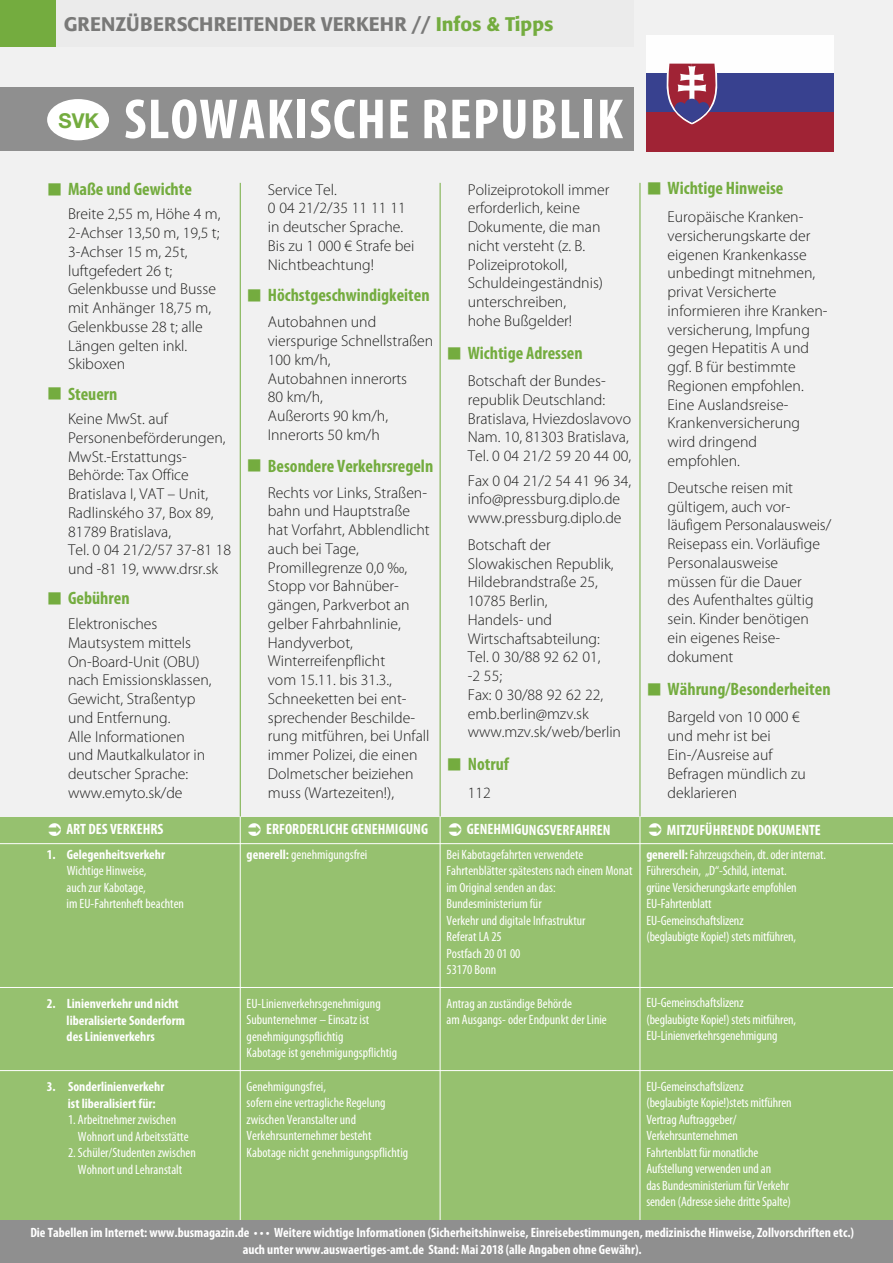
<style>
.page{position:relative;width:893px;height:1263px;background:#fff}
.page>*{position:absolute;margin:0;border:0;box-sizing:border-box;transform-origin:0 0}
.t1{font:700 condensed 57px "Myriad Pro";letter-spacing:.02em;color:#fff}
.t2{font:700 20.4px "Helvetica Neue";color:#74ac3f}
.t3{font:500 19.5px "Formata";color:#797978}
.t4{font:700 condensed 18px "Myriad Pro";color:#74ac3f}
.t5{font:300 15.75px/18.8px "Myriad Pro";color:#1f1f1e}
.t6{font:700 condensed 15px "Myriad Pro";color:#fff}
.t7{font:condensed 13.5px/16.5px "Myriad Pro";color:#fff}
.t8{font:700 condensed 13.5px/16.5px "Myriad Pro";color:#fff}
.s1{color:#74ac3f}
.s2{font-weight:700}
</style>
<div class="page">
<div style="left:0;top:816px;width:893px;height:406px;background:#96c16f"></div>
<hr style="left:240px;top:816px;width:1px;height:425px;background:#fff">
<hr style="left:440px;top:816px;width:1px;height:425px;background:#fff">
<hr style="left:640px;top:816px;width:1px;height:425px;background:#fff">
<div style="left:0;top:0;width:893px;height:816px;background:#f1f1f1"></div>
<hr style="left:240px;top:183px;width:1px;height:633px;background:#74ac3f">
<hr style="left:440px;top:183px;width:1px;height:633px;background:#74ac3f">
<hr style="left:640px;top:183px;width:1px;height:633px;background:#74ac3f">
<div style="left:0;top:1220px;width:893px;height:43px;background:#8f8f8f"></div>
<div style="left:0;top:0;width:634px;height:47px;background:#ebebeb"></div>
<div style="left:0;top:0;width:55px;height:47px;background:#74ac3f"></div>
<div style="left:646px;top:35px;width:187px;height:116px;background:#fefefe"></div>
<div style="left:646px;top:73px;width:187px;height:78px;background:#38418f"></div>
<div style="left:646px;top:113px;width:187px;height:38px;background:#a02335"></div>
<svg style="left:665px;top:63px;width:54px;height:61px"></svg>
<hr style="left:0;top:843px;width:893px;height:1px;background:#fff">
<hr style="left:0;top:987px;width:893px;height:1px;background:#fff">
<hr style="left:0;top:1070px;width:893px;height:1px;background:#fff">
<div style="left:0;top:87px;width:634px;height:64px;background:#8f8f8f"></div>
<div style="left:47px;top:99px;width:62px;height:41px;background:#fff;border-radius:50%"></div>
<p class="t3" style="left:64px;top:16px;width:491px">SGORRETNIZMÜEBNETR/S/CH<span class="s1">XX</span>R<span class="s1">X</span>EITENDER VERKEHR // <span class="s1">Infos &amp; Tipps</span></p>
<p class="t2" style="left:58px;top:108px;width:42px">SVK</p>
<h1 class="t1" style="left:124px;top:99px;width:500px">SLOWAKISCHE REPUBLIK</h1>
<p class="t4" style="left:47px;top:182px;width:147px">■ Maße und Gewichte</p>
<p class="t5" style="left:68px;top:206px;width:154px">Breite 2,55 m, Höhe 4 m,<br>2-Achser 13,50 m, 19,5 t;<br>3-Achser 15 m, 25t, luftgefedert 26 t;<br>Gelenkbusse und Busse mit Anhänger 18,75 m,<br>Gelenkbusse 28 t; alle<br>Längen gelten inkl.<br>Skiboxen</p>
<p class="t4" style="left:47px;top:387px;width:72px">■ Steuern</p>
<p class="t5" style="left:68px;top:411px;width:165px">Keine MwSt. auf<br>Personenbeförderungen,<br>MwSt.-Erstattungs-<br>Behörde: Tax Office<br>Bratislava I, VAT – Unit,<br>Radlinského 37, Box 89,<br>81789 Bratislava,<br>Tel. 0 04 21/2/57 37-81 18 und -81 19, www.drsr.sk</p>
<p class="t4" style="left:47px;top:592px;width:84px">■ Gebühren</p>
<p class="t5" style="left:68px;top:616px;width:145px">Elektronisches<br>Mautsystem mittels<br>On-Board-Unit (OBU) nach Emissionsklassen,<br>Gewicht, Straßentyp und Entfernung.<br>Alle Informationen und Mautkalkulator in deutscher Sprache: www.emyto.sk/de</p>
<p class="t5" style="left:268px;top:181px;width:148px">Service Tel.<br>0 04 21/2/35 11 11 11 in deutscher Sprache.<br>Bis zu 1 000 € Strafe bei<br>Nichtbeachtung!</p>
<p class="t4" style="left:247px;top:289px;width:185px">■ Höchstgeschwindigkeiten</p>
<p class="t5" style="left:268px;top:314px;width:167px">Autobahnen und vierspurige Schnellstraßen<br>100 km/h,<br>Autobahnen innerorts<br>80 km/h,<br>Außerorts 90 km/h,<br>Innerorts 50 km/h</p>
<p class="t4" style="left:247px;top:459px;width:188px">■ Besondere Verkehrsregeln</p>
<p class="t5" style="left:268px;top:484px;width:163px">Rechts vor Links, Straßen&shy;bahn und Hauptstraße hat Vorfahrt, Abblendlicht auch bei Tage,<br>Promillegrenze 0,0 ‰,<br>Stopp vor Bahnüber&shy;gängen, Parkverbot an gelber Fahrbahnlinie,<br>Handyverbot,<br>Winterreifenpflicht<br>vom 15.11. bis 31.3.,<br>Schneeketten bei ent&shy;sprechender Beschilde&shy;rung mitführen, bei Unfall immer Polizei, die einen<br>Dolmetscher beiziehen muss (Wartezeiten!),</p>
<p class="t5" style="left:468px;top:181px;width:143px">Polizeiprotokoll immer erforderlich, keine<br>Dokumente, die man nicht versteht (z. B.<br>Polizeiprotokoll,<br>Schuldeingeständnis) unterschreiben,<br>hohe Bußgelder!</p>
<p class="t4" style="left:446px;top:347px;width:138px">■ Wichtige Adressen</p>
<p class="t5" style="left:468px;top:373px;width:165px">Botschaft der Bundes&shy;republik Deutschland:<br>Bratislava, Hviezdoslavovo<br>Nam. 10, 81303 Bratislava,<br>Tel. 0 04 21/2 59 20 44 00,</p>
<p class="t5" style="left:468px;top:472px;width:165px">Fax 0 04 21/2 54 41 96 34, info@pressburg.diplo.de www.pressburg.diplo.de</p>
<p class="t5" style="left:468px;top:536px;width:155px">Botschaft der<br>Slowakischen Republik,<br>Hildebrandstraße 25,<br>10785 Berlin,<br>Handels- und<br>Wirtschaftsabteilung:<br>Tel. 0 30/88 92 62 01,<br>-2 55;<br>Fax: 0 30/88 92 62 22, emb.berlin@mzv.sk www.mzv.sk/web/berlin</p>
<p class="t4" style="left:446px;top:758px;width:64px">■ Notruf</p>
<p class="t5" style="left:468px;top:784px;width:25px">112</p>
<p class="t4" style="left:646px;top:182px;width:139px">■ Wichtige Hinweise</p>
<p class="t5" style="left:668px;top:209px;width:161px">Europäische Kranken&shy;versicherungskarte der eigenen Krankenkasse unbedingt mitnehmen, privat Versicherte informieren ihre Kranken&shy;versicherung, Impfung gegen Hepatitis A und ggf. B für bestimmte<br>Regionen empfohlen.<br>Eine Auslandsreise-<br>Krankenversicherung wird dringend empfohlen.</p>
<p class="t5" style="left:668px;top:479px;width:165px">Deutsche reisen mit gültigem, auch vor&shy;läufigem Personalausweis/<br>Reisepass ein. Vorläufige<br>Personalausweise müssen für die Dauer<br>des Aufenthaltes gültig sein. Kinder benötigen ein eigenes Reise&shy;dokument</p>
<p class="t4" style="left:646px;top:682px;width:186px">■ Währung/Besonderheiten</p>
<p class="t5" style="left:668px;top:709px;width:140px">Bargeld von 10 000 € und mehr ist bei<br>Ein-/Ausreise auf<br>Befragen mündlich zu deklarieren</p>
<p class="t6" style="left:66px;top:824px;width:98px">ART DES VERKEHRS</p>
<p class="t6" style="left:266px;top:824px;width:163px">ERFORDERLICHE GENEHMIGUNG</p>
<p class="t6" style="left:467px;top:824px;width:145px">GENEHMIGUNGSVERFAHREN</p>
<p class="t6" style="left:667px;top:824px;width:155px">MITZUFÜHRENDE DOKUMENTE</p>
<p class="t8" style="left:47px;top:847px;width:120px">1. Gelegenheitsverkehr</p>
<p class="t7" style="left:67px;top:864px;width:119px">Wichtige Hinweise,<br>auch zur Kabotage,<br>im EU-Fahrtenheft beachten</p>
<p class="t8" style="left:67px;top:997px;width:120px;text-indent:-20px">2. Linienverkehr und nicht liberalisierte Sonderform des Linienverkehrs</p>
<p class="t8" style="left:68px;top:1079px;width:98px;text-indent:-21px">3. Sonderlinienverkehr ist liberalisiert für:</p>
<p class="t7" style="left:78px;top:1112px;width:112px;text-indent:-10px">1. Arbeitnehmer zwischen<br>Wohnort und Arbeitsstätte</p>
<p class="t7" style="left:68px;top:1145px;width:129px;text-align:center">2. Schüler/Studenten zwischen<br>Wohnort und Lehranstalt</p>
<p class="t7" style="left:247px;top:847px;width:122px"><span class="s2">generell:</span> genehmigungsfrei</p>
<p class="t7" style="left:247px;top:996px;width:152px">EU-Linienverkehrsgenehmigung<br>Subunternehmer – Einsatz ist genehmigungspflichtig<br>Kabotage ist genehmigungspflichtig</p>
<p class="t7" style="left:247px;top:1079px;width:163px">Genehmigungsfrei,<br>sofern eine vertragliche Regelung zwischen Veranstalter und<br>Verkehrsunternehmer besteht<br>Kabotage nicht genehmigungspflichtig</p>
<p class="t7" style="left:446px;top:847px;width:187px">Bei Kabotagefahrten verwendete<br>Fahrtenblätter spätestens nach einem Monat im Original senden an das:<br>Bundesministerium für<br>Verkehr und digitale Infrastruktur<br>Referat LA 25<br>Postfach 20 01 00<br>53170 Bonn</p>
<p class="t7" style="left:446px;top:996px;width:162px">Antrag an zuständige Behörde<br>am Ausgangs- oder Endpunkt der Linie</p>
<p class="t7" style="left:646px;top:847px;width:181px"><span class="s2">generell:</span>Fahrzeugschein,dt.oder internat.<br>Führerschein, „D“-Schild, internat.<br>grüne Versicherungskarteempfohlen EU-Fahrtenblatt<br>EU-Gemeinschaftslizenz<br>(beglaubigte Kopie!)stetsmitführen,</p>
<p class="t7" style="left:646px;top:995px;width:151px">EU-Gemeinschaftslizenz (beglaubigte Kopie!)stetsmitführen,<br>EU-Linienverkehrsgenehmigung</p>
<p class="t7" style="left:646px;top:1079px;width:147px">EU-Gemeinschaftslizenz (beglaubigte Kopie!)stetsmitführen<br>Vertrag Auftraggeber/<br>Verkehrsunternehmen<br>Fahrtenblatt fürmonatliche<br>Aufstellungverwenden undan<br>das Bundesministeriumfür Verkehr senden (AdressesiehedritteSpalte)</p>
<p class="t8" style="left:30px;top:1226px;width:825px;text-align:center">Die Tabellen im Internet: www.busmagazin.de • • • Weitere wichtige Informationen (Sicherheitshinweise, Einreisebestimmungen, medizinische Hinweise, Zollvorschriften etc.) auch unter www.auswaertiges-amt.de Stand: Mai 2018 (alle Angaben ohne Gewähr).</p>
</div>
